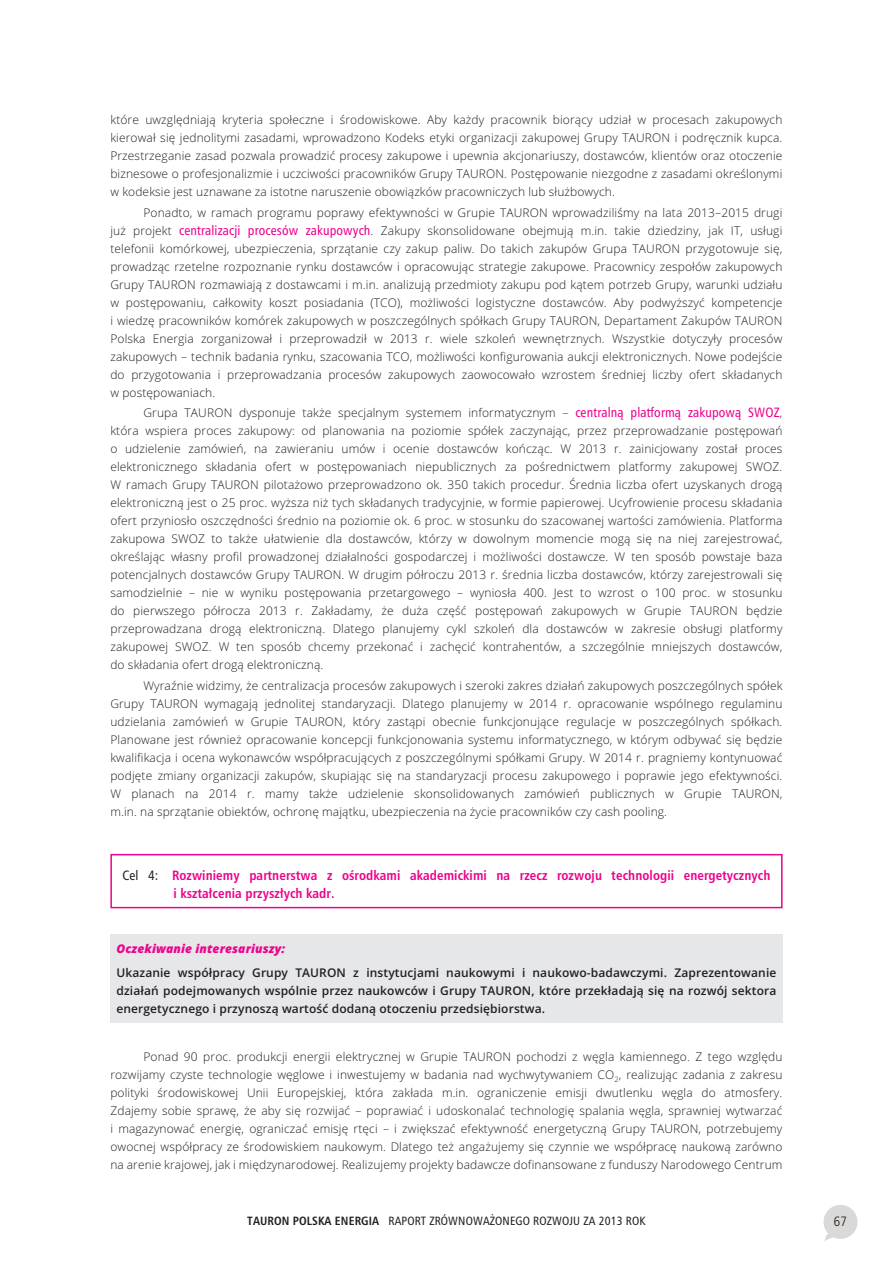
<style>
.page{position:relative;width:893px;height:1263px;background:#fff}
.page>*{position:absolute;margin:0;border:0;box-sizing:border-box;transform-origin:0 0}
.t1{font:700 13.5px/18.1px "Humnst 777 Cn EU";letter-spacing:.005em;color:#ed028c}
.t2{font:300 13.5px "Frutiger LT Com 47 Light Cn";color:#231f20}
.t3{font:300 12px/18px "Open Sans";letter-spacing:.01em;color:#231f20;text-align:justify}
.t4{font:600 12px/18px "Open Sans";letter-spacing:.01em;color:#231f20;text-align:justify}
.t5{font:12px "Humnst 777 Cn EU";letter-spacing:.01em;color:#231f20}
.t6{font:italic 800 12px "Open Sans";letter-spacing:.01em;color:#ed028c}
.s1{font-family:"Humnst 777 Cn EU";font-weight:400;font-size:13.5px;color:#ed028c}
.s2{font-weight:400;color:#231f20}
.s3{font-weight:700}
</style>
<div class="page">
<svg style="left:823px;top:1205px;width:34px;height:37px"></svg>
<div style="left:110px;top:854px;width:672px;height:54px;border:2px solid #ed028c"></div>
<div style="left:110px;top:934px;width:672px;height:89px;background:#e6e7e9"></div>
<p class="t3" style="left:110px;top:112px;width:673px">które uwzglêdniaj¹ kryteria spo³eczne i œrodowiskowe. Aby ka¿dy pracownik bior¹cy udzia³ w procesach zakupowych kierowa³ siê jednolitymi zasadami, wprowadzono Kodeks etyki organizacji zakupowej Grupy TAURON i podrêcznik kupca.<br>Przestrzeganie zasad pozwala prowadziæ procesy zakupowe i upewnia akcjonariuszy, dostawców, klientów oraz otoczenie biznesowe o profesjonalizmie i uczciwoœci pracowników Grupy TAURON. Postêpowanie niezgodne z zasadami okreœlonymi w kodeksie jest uznawane za istotne naruszenie obowi¹zków pracowniczych lub s³u¿bowych.</p>
<p class="t3" style="left:110px;top:204px;width:673px;text-indent:33px">Ponadto, w ramach programu poprawy efektywnoœci w Grupie TAURON wprowadziliœmy na lata 2013–2015 drugi ju¿ projekt <span class="s1">centralizacji procesów zakupowych</span>. Zakupy skonsolidowane obejmuj¹ m.in. takie dziedziny, jak IT, us³ugi telefonii komórkowej, ubezpieczenia, sprz¹tanie czy zakup paliw. Do takich zakupów Grupa TAURON przygotowuje siê, prowadz¹c rzetelne rozpoznanie rynku dostawców i opracowuj¹c strategie zakupowe. Pracownicy zespo³ów zakupowych Grupy TAURON rozmawiaj¹ z dostawcami i m.in. analizuj¹ przedmioty zakupu pod k¹tem potrzeb Grupy, warunki udzia³u w postêpowaniu, ca³kowity koszt posiadania (TCO), mo¿liwoœci logistyczne dostawców. Aby podwy¿szyæ kompetencje i wiedzê pracowników komórek zakupowych w poszczególnych spó³kach Grupy TAURON, Departament Zakupów TAURON Polska Energia zorganizowa³ i przeprowadzi³ w 2013 r. wiele szkoleñ wewnêtrznych. Wszystkie dotyczy³y procesów zakupowych – technik badania rynku, szacowania TCO, mo¿liwoœci konfigurowania aukcji elektronicznych. Nowe podejœcie do przygotowania i przeprowadzania procesów zakupowych zaowocowa³o wzrostem œredniej liczby ofert sk³adanych w postêpowaniach.</p>
<p class="t3" style="left:110px;top:405px;width:673px;text-indent:33px">Grupa TAURON dysponuje tak¿e specjalnym systemem informatycznym – <span class="s1">centraln¹ platform¹ zakupow¹ SWOZ</span>, która wspiera proces zakupowy: od planowania na poziomie spó³ek zaczynaj¹c, przez przeprowadzanie postêpowañ o udzielenie zamówieñ, na zawieraniu umów i ocenie dostawców koñcz¹c. W 2013 r. zainicjowany zosta³ proces elektronicznego sk³adania ofert w postêpowaniach niepublicznych za poœrednictwem platformy zakupowej SWOZ.<br>W ramach Grupy TAURON pilota¿owo przeprowadzono ok. 350 takich procedur. Œrednia liczba ofert uzyskanych drog¹ elektroniczn¹ jest o 25 proc. wy¿sza ni¿ tych sk³adanych tradycyjnie, w formie papierowej. Ucyfrowienie procesu sk³adania ofert przynios³o oszczêdnoœci œrednio na poziomie ok. 6 proc. w stosunku do szacowanej wartoœci zamówienia. Platforma zakupowa SWOZ to tak¿e u³atwienie dla dostawców, którzy w dowolnym momencie mog¹ siê na niej zarejestrowaæ, okreœlaj¹c w³asny profil prowadzonej dzia³alnoœci gospodarczej i mo¿liwoœci dostawcze. W ten sposób powstaje baza potencjalnych dostawców Grupy TAURON. W drugim pó³roczu 2013 r. œrednia liczba dostawców, którzy zarejestrowali siê samodzielnie – nie w wyniku postêpowania przetargowego – wynios³a 400. Jest to wzrost o 100 proc. w stosunku do pierwszego pó³rocza 2013 r. Zak³adamy, ¿e du¿a czêœæ postêpowañ zakupowych w Grupie TAURON bêdzie przeprowadzana drog¹ elektroniczn¹. Dlatego planujemy cykl szkoleñ dla dostawców w zakresie obs³ugi platformy zakupowej SWOZ. W ten sposób chcemy przekonaæ i zachêciæ kontrahentów, a szczególnie mniejszych dostawców, do sk³adania ofert drog¹ elektroniczn¹.</p>
<p class="t3" style="left:110px;top:678px;width:673px;text-indent:33px">WyraŸnie widzimy, ¿e centralizacja procesów zakupowych i szeroki zakres dzia³añ zakupowych poszczególnych spó³ek Grupy TAURON wymagaj¹ jednolitej standaryzacji. Dlatego planujemy w 2014 r. opracowanie wspólnego regulaminu udzielania zamówieñ w Grupie TAURON, który zast¹pi obecnie funkcjonuj¹ce regulacje w poszczególnych spó³kach.<br>Planowane jest równie¿ opracowanie koncepcji funkcjonowania systemu informatycznego, w którym odbywaæ siê bêdzie kwalifikacja i ocena wykonawców wspó³pracuj¹cych z poszczególnymi spó³kami Grupy. W 2014 r. pragniemy kontynuowaæ podjête zmiany organizacji zakupów, skupiaj¹c siê na standaryzacji procesu zakupowego i poprawie jego efektywnoœci.<br>W planach na 2014 r. mamy tak¿e udzielenie skonsolidowanych zamówieñ publicznych w Grupie TAURON, m.in. na sprz¹tanie obiektów, ochronê maj¹tku, ubezpieczenia na ¿ycie pracowników czy cash pooling.</p>
<p class="t1" style="left:174px;top:867px;width:598px;text-indent:-51px"><span class="s2">Cel 4:</span> Rozwiniemy partnerstwa z oœrodkami akademickimi na rzecz rozwoju technologii energetycznych i kszta³cenia przysz³ych kadr.</p>
<p class="t6" style="left:116px;top:941px;width:170px">Oczekiwanie interesariuszy:</p>
<p class="t4" style="left:116px;top:965px;width:661px">Ukazanie wspó³pracy Grupy TAURON z instytucjami naukowymi i naukowo-badawczymi. Zaprezentowanie dzia³añ podejmowanych wspólnie przez naukowców i Grupy TAURON, które przek³adaj¹ siê na rozwój sektora energetycznego i przynosz¹ wartoœæ dodan¹ otoczeniu przedsiêbiorstwa.</p>
<p class="t3" style="left:110px;top:1049px;width:673px;text-indent:33px">Ponad 90 proc. produkcji energii elektrycznej w Grupie TAURON pochodzi z wêgla kamiennego. Z tego wzglêdu rozwijamy czyste technologie wêglowe i inwestujemy w badania nad wychwytywaniem CO<sub>2</sub>, realizuj¹c zadania z zakresu polityki œrodowiskowej Unii Europejskiej, która zak³ada m.in. ograniczenie emisji dwutlenku wêgla do atmosfery.<br>Zdajemy sobie sprawê, ¿e aby siê rozwijaæ – poprawiaæ i udoskonalaæ technologiê spalania wêgla, sprawniej wytwarzaæ i magazynowaæ energiê, ograniczaæ emisjê rtêci – i zwiêkszaæ efektywnoœæ energetyczn¹ Grupy TAURON, potrzebujemy owocnej wspó³pracy ze œrodowiskiem naukowym. Dlatego te¿ anga¿ujemy siê czynnie we wspó³pracê naukow¹ zarówno na arenie krajowej, jak i miêdzynarodowej. Realizujemy projekty badawcze dofinansowane z funduszy Narodowego Centrum</p>
<p class="t5" style="left:247px;top:1216px;width:399px"><span class="s3">TAURON POLSKA ENERGIA</span> RAPORT ZRÓWNOWA¯ONEGO ROZWOJU ZA 2013 ROK</p>
<p class="t2" style="left:833px;top:1213px;width:15px">67</p>
</div>
